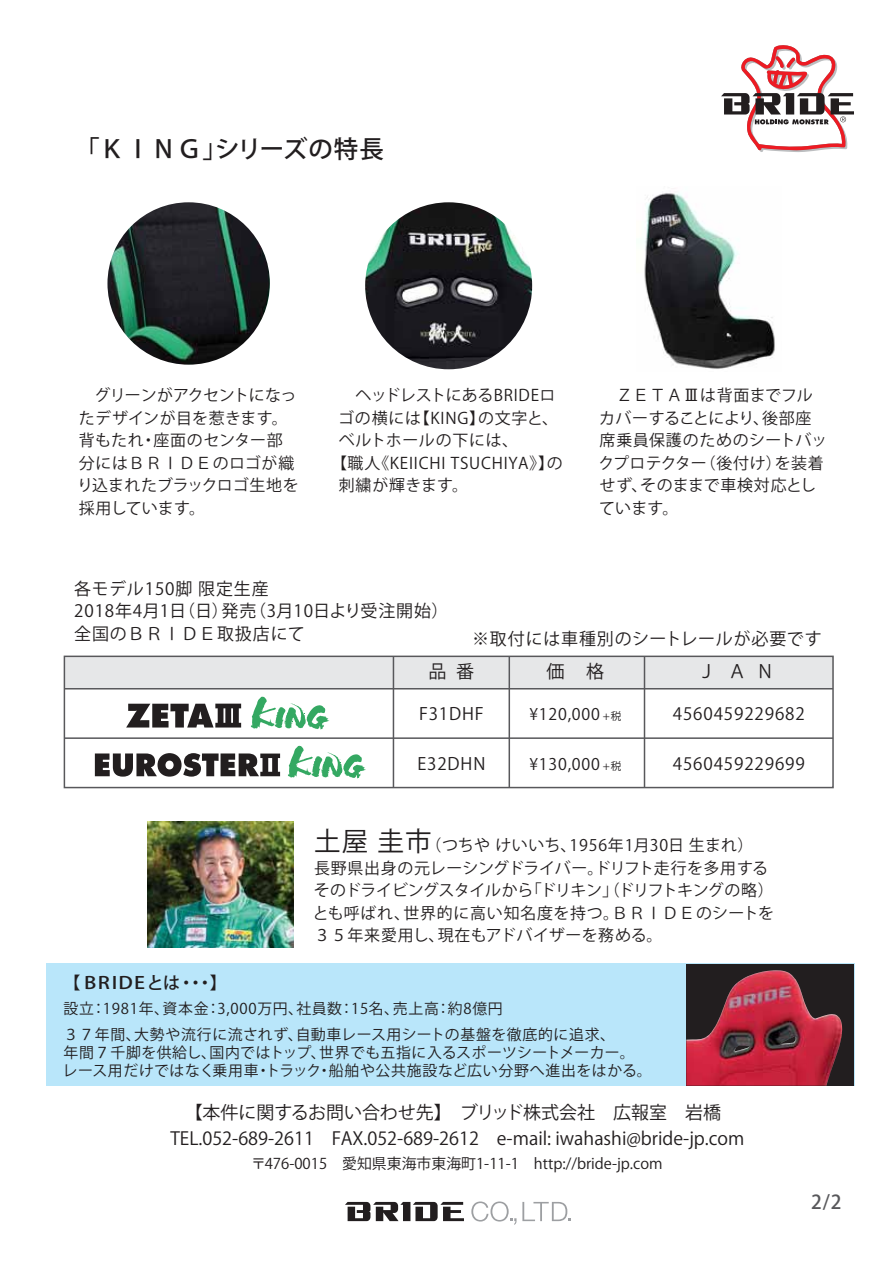
<style>
.page{position:relative;width:893px;height:1263px;background:#fff}
.page>*{position:absolute;margin:0;border:0;box-sizing:border-box;transform-origin:0 0}
.t1{font:500 24.45px "Koz Go Pro";letter-spacing:.04em;color:#221e1f}
.t2{font:500 19.2px "Koz Go Pro";color:#58585b}
.t3{font:18px/25.5px "Koz Go Pro";color:#221e1f;text-align:center}
.t4{font:16.95px/22.5px "Koz Go Pro";letter-spacing:.05em;color:#221e1f}
.t5{font:500 16.95px "Koz Go Pro";letter-spacing:.07em;color:#221e1f}
.t6{font:15.9px/22.5px "Koz Go Pro";letter-spacing:.03em;color:#221e1f}
.t7{font:15.9px/22.5px "Koz Go Pro";letter-spacing:.01em;color:#221e1f}
.t8{font:15.9px "Koz Go Pro";letter-spacing:.05em;color:#221e1f}
.t9{font:14.85px/18px "Koz Go Pro";letter-spacing:.03em;color:#221e1f}
.t10{font:14.85px/25.5px "Koz Go Pro";letter-spacing:.05em;color:#221e1f}
.t11{font:14.85px "Koz Go Pro";color:#221e1f}
.s1{font-family:"Meiryo";font-size:16.8px}
.s2{font-size:10.65px}
.s3{font-size:26.55px}
</style>
<div class="page">
<img style="left:644px;top:193px;width:131px;height:176px">
<div style="left:46px;top:963px;width:808px;height:122px;background:#b9e6fa"></div>
<div style="left:686px;top:964px;width:168px;height:121px;background:#221e1f"></div>
<img style="left:686px;top:970px;width:157px;height:116px">
<svg style="left:721px;top:45px;width:133px;height:107px"></svg>
<svg style="left:345px;top:1202px;width:119px;height:19px"></svg>
<svg style="left:471px;top:1201px;width:45px;height:24px"></svg>
<svg style="left:522px;top:1202px;width:49px;height:19px"></svg>
<svg style="left:251px;top:696px;width:78px;height:34px"></svg>
<svg style="left:126px;top:704px;width:116px;height:24px"></svg>
<svg style="left:288px;top:745px;width:78px;height:33px"></svg>
<svg style="left:95px;top:753px;width:185px;height:24px"></svg>
<img style="left:147px;top:821px;width:146px;height:126px">
<div style="left:64px;top:656px;width:769px;height:33px;background:#e6e7e8"></div>
<div style="left:64px;top:656px;width:770px;height:132px;border:2px solid #58585b"></div>
<hr style="left:508px;top:656px;width:2px;height:131px;background:#58585b">
<hr style="left:644px;top:656px;width:1px;height:131px;background:#58585b">
<hr style="left:393px;top:656px;width:1px;height:131px;background:#58585b">
<hr style="left:64px;top:688px;width:769px;height:1px;background:#58585b">
<hr style="left:64px;top:737px;width:769px;height:2px;background:#58585b">
<img style="left:365px;top:202px;width:167px;height:167px;border-radius:83px">
<img style="left:107px;top:202px;width:163px;height:163px;border-radius:81px">
<h1 class="t1" style="left:75px;top:134px;width:310px">「ＫＩＮＧ」シリーズの特長</h1>
<p class="t7" style="left:77px;top:385px;width:223px">　グリーンがアクセントになったデザインが目を惹きます。背もたれ・座面のセンター部分にはＢＲＩＤＥのロゴが織り込まれたブラックロゴ生地を採用しています。</p>
<p class="t6" style="left:598px;top:385px;width:230px">　ＺＥＴＡ<span class="s1">Ⅲ</span>は背面までフルカバーすることにより、後部座席乗員保護のためのシートバックプロテクター（後付け）を装着せず、そのままで車検対応としています。</p>
<p class="t7" style="left:339px;top:385px;width:218px">　ヘッドレストにあるBRIDEロ</p>
<p class="t8" style="left:338px;top:408px;width:221px">ゴの横には【KING】の文字と、</p>
<p class="t6" style="left:339px;top:430px;width:181px">ベルトホールの下には、</p>
<p class="t8" style="left:331px;top:453px;width:233px">【職人《KEIICHI TSUCHIYA》】の</p>
<p class="t6" style="left:339px;top:475px;width:131px">刺繍が輝きます。</p>
<p class="t4" style="left:74px;top:578px;width:376px">各モデル150脚 限定生産<br>2018年4月1日（日）発売（3月10日より受注開始）全国のＢＲＩＤＥ取扱店にて</p>
<p class="t4" style="left:472px;top:628px;width:351px">※取付には車種別のシートレールが必要です</p>
<p class="t3" style="left:428px;top:659px;width:47px">品番</p>
<p class="t3" style="left:546px;top:659px;width:59px">価 格</p>
<p class="t3" style="left:697px;top:659px;width:78px">ＪＡＮ</p>
<p class="t4" style="left:419px;top:703px;width:66px">F31DHF</p>
<p class="t6" style="left:529px;top:704px;width:93px">¥120,000 <span class="s2">+税</span></p>
<p class="t4" style="left:673px;top:703px;width:134px">4560459229682</p>
<p class="t4" style="left:417px;top:753px;width:69px">E32DHN</p>
<p class="t6" style="left:529px;top:753px;width:93px">¥130,000 <span class="s2">+税</span></p>
<p class="t4" style="left:673px;top:753px;width:134px">4560459229699</p>
<p class="t6" style="left:313px;top:835px;width:463px"><span class="s3">土屋 圭市</span>（つちや けいいち、1956年1月30日 生まれ）<br>長野県出身の元レーシングドライバー。ドリフト走行を多用するそのドライビングスタイルから「ドリキン」（ドリフトキングの略）とも呼ばれ、世界的に高い知名度を持つ。ＢＲＩＤＥのシートを<br>３５年来愛用し、現在もアドバイザーを務める。</p>
<p class="t5" style="left:63px;top:972px;width:165px">【 BRIDEとは・・・】</p>
<p class="t10" style="left:63px;top:996px;width:553px">設立：1981年、資本金：3,000万円、社員数：15名、売上高：約8億円<br>３７年間、大勢や流行に流されず、自動車レース用シートの基盤を徹底的に追求、</p>
<p class="t9" style="left:62px;top:1044px;width:591px">年間７千脚を供給し、国内ではトップ、世界でも五指に入るスポーツシートメーカー。レース用だけではなく乗用車・トラック・船舶や公共施設など広い分野へ進出をはかる。</p>
<p class="t3" style="left:170px;top:1100px;width:575px">【本件に関するお問い合わせ先】　ブリッド株式会社　広報室　岩橋<br>TEL.052-689-2611　FAX.052-689-2612　e-mail: iwahashi@bride-jp.com</p>
<p class="t11" style="left:251px;top:1153px;width:413px">〒476-0015　愛知県東海市東海町1-11-1　http://bride-jp.com</p>
<p class="t2" style="left:811px;top:1190px;width:32px">2/2</p>
</div>
